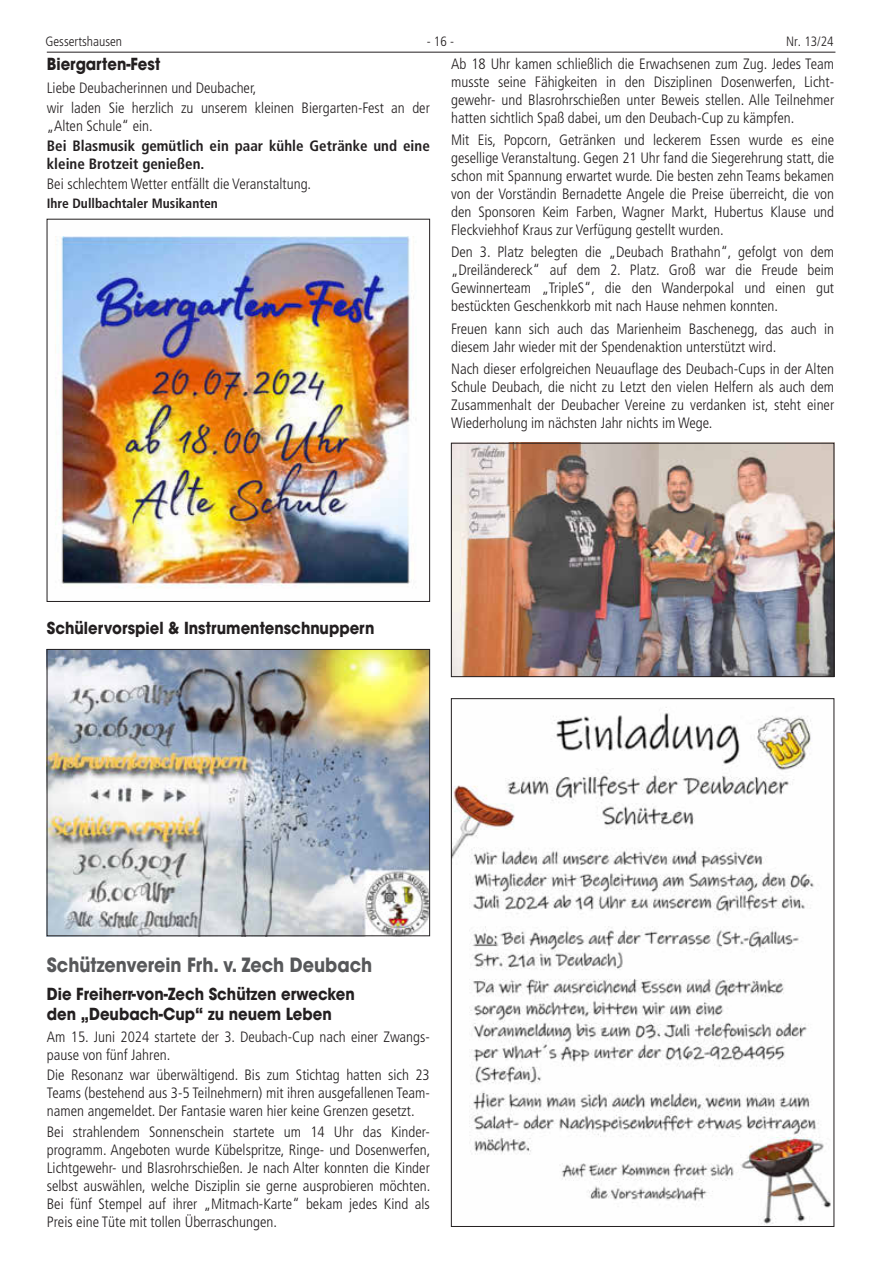
<style>
.page{position:relative;width:881px;height:1263px;background:#fff}
.page>*{position:absolute;margin:0;border:0;box-sizing:border-box;transform-origin:0 0}
.t1{font:700 19.5px "Avant Garde LT";color:#57585a;scale:.9 1}
.t2{font:700 16.5px/19.5px "Avant Garde LT";color:#231f20;scale:.9 1}
.t3{font:300 condensed 15px/18px "Frutiger LT";color:#231f20;text-align:justify}
.t4{font:700 condensed 15px/18px "Frutiger LT";color:#231f20}
.t5{font:700 condensed 13.5px "Frutiger LT";color:#231f20}
.t6{font:300 condensed 13.5px "Frutiger LT";color:#231f20}
</style>
<div class="page">
<hr style="left:47px;top:52px;width:788px;height:1px;background:#231f20">
<img style="left:453px;top:445px;width:378px;height:230px">
<div style="left:451px;top:443px;width:382px;height:234px;border:1px solid #231f20"></div>
<img style="left:453px;top:707px;width:378px;height:518px">
<img style="left:55px;top:236px;width:359px;height:352px">
<img style="left:49px;top:651px;width:378px;height:283px">
<div style="left:47px;top:649px;width:382px;height:287px;border:1px solid #231f20"></div>
<p class="t6" style="left:45px;top:34px;width:78px">Gessertshausen</p>
<p class="t6" style="left:426px;top:34px;width:29px">- 16 -</p>
<p class="t6" style="left:785px;top:34px;width:49px">Nr. 13/24</p>
<p class="t3" style="left:451px;top:55px;width:384px">Ab 18 Uhr kamen schließlich die Erwachsenen zum Zug. Jedes Team musste seine Fähigkeiten in den Disziplinen Dosenwerfen, Licht&shy;gewehr- und Blasrohrschießen unter Beweis stellen. Alle Teilnehmer hatten sichtlich Spaß dabei, um den Deubach-Cup zu kämpfen.</p>
<p class="t3" style="left:451px;top:131px;width:384px">Mit Eis, Popcorn, Getränken und leckerem Essen wurde es eine gesellige Veranstaltung. Gegen 21 Uhr fand die Siegerehrung statt, die schon mit Spannung erwartet wurde. Die besten zehn Teams bekamen von der Vorständin Bernadette Angele die Preise überreicht, die von den Sponsoren Keim Farben, Wagner Markt, Hubertus Klause und Fleckviehhof Kraus zur Verfügung gestellt wurden.</p>
<p class="t3" style="left:451px;top:243px;width:384px">Den 3. Platz belegten die „Deubach Brathahn“, gefolgt von dem „Dreiländereck“ auf dem 2. Platz. Groß war die Freude beim Gewinnerteam „TripleS“, die den Wanderpokal und einen gut bestückten Geschenkkorb mit nach Hause nehmen konnten.</p>
<p class="t3" style="left:451px;top:320px;width:384px">Freuen kann sich auch das Marienheim Baschenegg, das auch in diesem Jahr wieder mit der Spendenaktion unterstützt wird.</p>
<p class="t3" style="left:451px;top:360px;width:384px">Nach dieser erfolgreichen Neuauflage des Deubach-Cups in der Alten Schule Deubach, die nicht zu Letzt den vielen Helfern als auch dem Zusammenhalt der Deubacher Vereine zu verdanken ist, steht einer Wiederholung im nächsten Jahr nichts im Wege.</p>
<p class="t2" style="left:47px;top:55px;width:127px">Biergarten-Fest</p>
<p class="t3" style="left:47px;top:78px;width:384px;line-height:20.2px">Liebe Deubacherinnen und Deubacher,<br>wir laden Sie herzlich zu unserem kleinen Biergarten-Fest an der</p>
<p class="t3" style="left:47px;top:117px;width:107px">„Alten Schule“ ein.</p>
<p class="t4" style="left:47px;top:137px;width:384px">Bei Blasmusik gemütlich ein paar kühle Getränke und eine kleine Brotzeit genießen.</p>
<p class="t3" style="left:47px;top:175px;width:266px">Bei schlechtem Wetter entfällt die Veranstaltung.</p>
<p class="t5" style="left:47px;top:195px;width:172px">Ihre Dullbachtaler Musikanten</p>
<p class="t2" style="left:47px;top:618px;width:365px">Schülervorspiel &amp; Instrumentenschnuppern</p>
<h1 class="t1" style="left:47px;top:952px;width:363px">Schützenverein Frh. v. Zech Deubach</h1>
<p class="t2" style="left:47px;top:984px;width:343px">Die Freiherr-von-Zech Schützen erwecken den „Deubach-Cup“ zu neuem Leben</p>
<p class="t3" style="left:47px;top:1028px;width:384px">Am 15. Juni 2024 startete der 3. Deubach-Cup nach einer Zwangs&shy;pause von fünf Jahren.</p>
<p class="t3" style="left:47px;top:1066px;width:384px">Die Resonanz war überwältigend. Bis zum Stichtag hatten sich 23<br>Teams (bestehend aus 3-5 Teilnehmern) mit ihren ausgefallenen Team&shy;namen angemeldet. Der Fantasie waren hier keine Grenzen gesetzt.</p>
<p class="t3" style="left:47px;top:1123px;width:385px">Bei strahlendem Sonnenschein startete um 14 Uhr das Kinder&shy;programm. Angeboten wurde Kübelspritze, Ringe- und Dosenwerfen, Lichtgewehr- und Blasrohrschießen. Je nach Alter konnten die Kinder selbst auswählen, welche Disziplin sie gerne ausprobieren möchten.<br>Bei fünf Stempel auf ihrer „Mitmach-Karte“ bekam jedes Kind als Preis eine Tüte mit tollen Überraschungen.</p>
</div>
